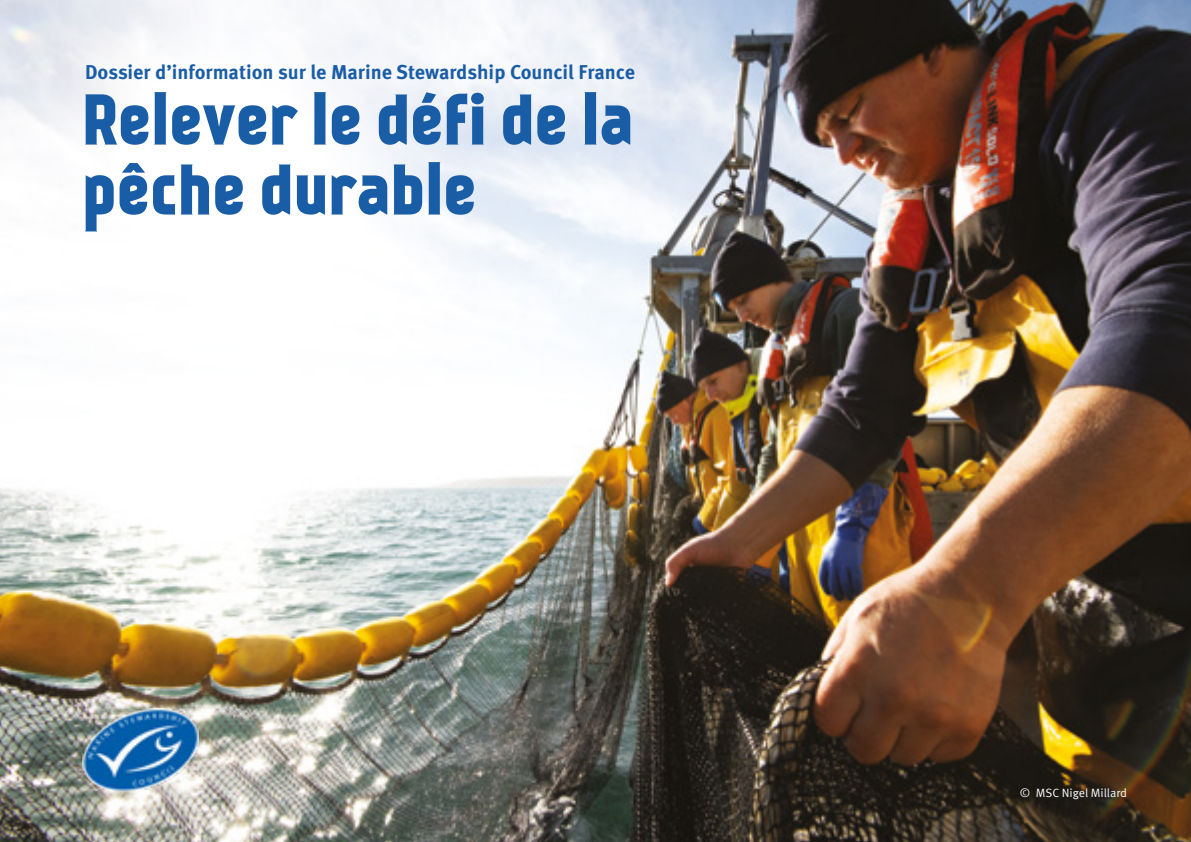
<style>
.page{position:relative;width:1191px;height:842px;background:#fff}
.page>*{position:absolute;margin:0;border:0;box-sizing:border-box;transform-origin:0 0}
.t1{font:68px/70px "Kankin";color:#1a5da7}
.t2{font:700 20px "Meta Pro";color:#1a5da7}
.t3{font:12px "Meta Pro";color:#fff}
</style>
<div class="page">
<img style="left:0;top:0;width:1191px;height:842px">
<img style="left:82px;top:708px;width:116px;height:83px">
<p class="t2" style="left:85px;top:59px;width:551px">Dossier d’information sur le Marine Stewardship Council France</p>
<h1 class="t1" style="left:82px;top:85px;width:553px">Relever le défi de la pêche durable</h1>
<p class="t3" style="left:1020px;top:785px;width:109px">© MSC Nigel Millard</p>
</div>
